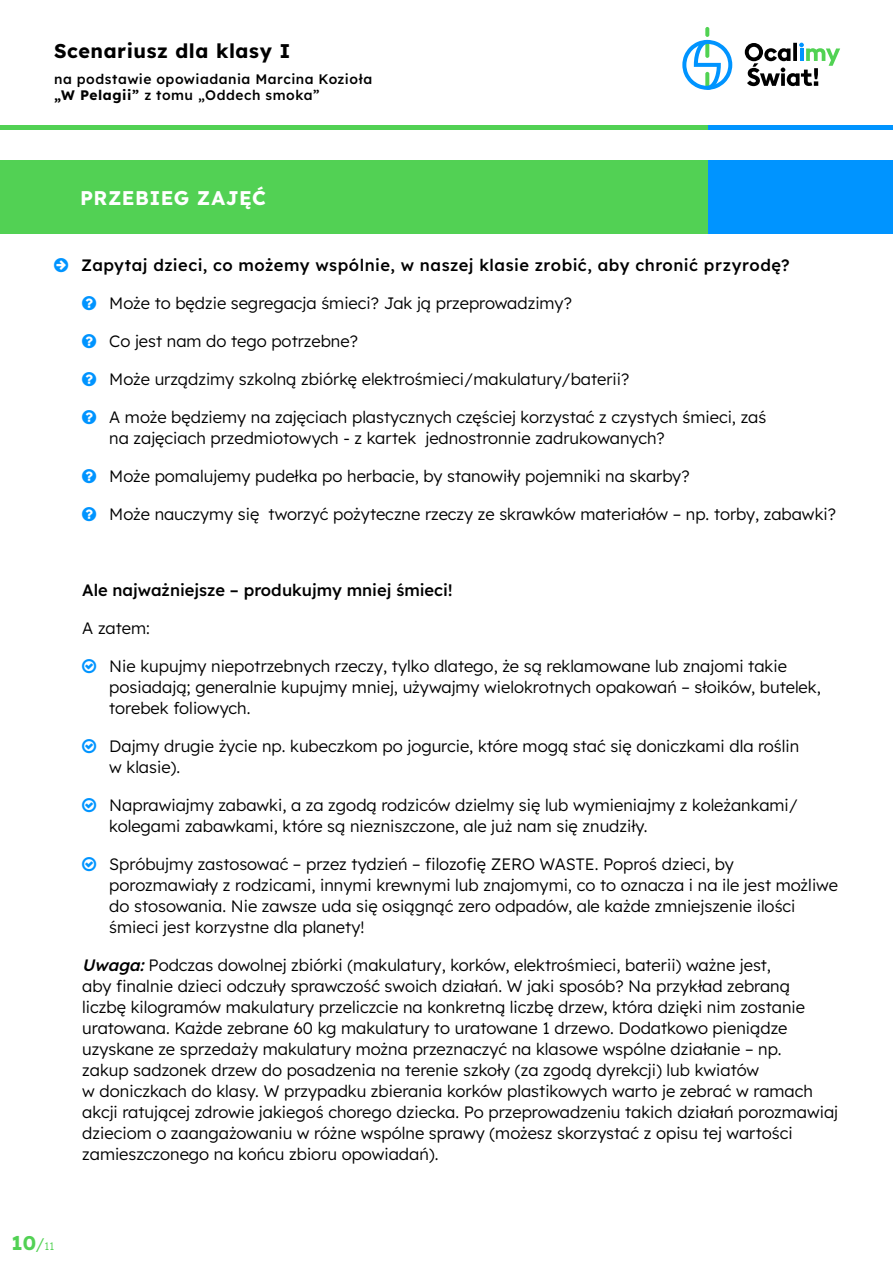
<style>
.page{position:relative;width:893px;height:1263px;background:#fff}
.page>*{position:absolute;margin:0;border:0;box-sizing:border-box;transform-origin:0 0}
.t1{font:700 19.8px "Lexend";letter-spacing:.03em;color:#000}
.t2{font:700 19.8px "Lexend";letter-spacing:.02em;color:#fff}
.t3{font:700 19.8px "Lexend";color:#52d154}
.t4{font:300 16.5px/21px "Lexend";color:#000}
.t5{font:500 16.5px "Lexend";letter-spacing:.02em;color:#000}
.t6{font:500 16.5px "Lexend";color:#000}
.t7{font:500 13.8px/16.5px "Lexend";letter-spacing:.04em;color:#000}
.s1{font-weight:700}
.s2{font-weight:500;font-style:italic}
.s3{font-weight:300;font-size:16.8px}
.s4{font-weight:300;font-size:10.8px}
</style>
<div class="page">
<div style="left:0;top:125px;width:893px;height:5px;background:#52d154"></div>
<div style="left:708px;top:125px;width:185px;height:5px;background:#0094ff"></div>
<svg style="left:705px;top:27px;width:4px;height:10px"></svg>
<svg style="left:682px;top:40px;width:50px;height:50px"></svg>
<svg style="left:745px;top:43px;width:95px;height:43px"></svg>
<div style="left:0;top:160px;width:893px;height:74px;background:#52d154"></div>
<div style="left:708px;top:160px;width:185px;height:74px;background:#0094ff"></div>
<p class="t1" style="left:54px;top:37px;width:238px">Scenariusz dla klasy I</p>
<p class="t7" style="left:54px;top:70px;width:320px">na podstawie opowiadania Marcina Kozioła <span class="s1">„W Pelagii”</span> z tomu „Oddech smoka”</p>
<p class="t2" style="left:80px;top:184px;width:187px">PRZEBIEG ZAJĘĆ</p>
<p class="t5" style="left:81px;top:253px;width:710px">Zapytaj dzieci, co możemy wspólnie, w naszej klasie zrobić, aby chronić przyrodę?</p>
<p class="t4" style="left:109px;top:291px;width:464px">Może to będzie segregacja śmieci? Jak ją przeprowadzimy?</p>
<p class="t4" style="left:109px;top:329px;width:250px">Co jest nam do tego potrzebne?</p>
<p class="t4" style="left:109px;top:367px;width:522px">Może urządzimy szkolną zbiórkę elektrośmieci/makulatury/baterii?</p>
<p class="t4" style="left:109px;top:405px;width:658px">A może będziemy na zajęciach plastycznych częściej korzystać z czystych śmieci, zaś na zajęciach przedmiotowych - z kartek jednostronnie zadrukowanych?</p>
<p class="t4" style="left:109px;top:464px;width:582px">Może pomalujemy pudełka po herbacie, by stanowiły pojemniki na skarby?</p>
<p class="t4" style="left:109px;top:502px;width:728px">Może nauczymy się tworzyć pożyteczne rzeczy ze skrawków materiałów – np. torby, zabawki?</p>
<p class="t6" style="left:82px;top:578px;width:372px">Ale najważniejsze – produkujmy mniej śmieci!</p>
<p class="t4" style="left:82px;top:616px;width:69px">A zatem:</p>
<p class="t4" style="left:109px;top:654px;width:713px">Nie kupujmy niepotrzebnych rzeczy, tylko dlatego, że są reklamowane lub znajomi takie posiadają; generalnie kupujmy mniej, używajmy wielokrotnych opakowań – słoików, butelek, torebek foliowych.</p>
<p class="t4" style="left:109px;top:734px;width:692px">Dajmy drugie życie np. kubeczkom po jogurcie, które mogą stać się doniczkami dla roślin w klasie).</p>
<p class="t4" style="left:109px;top:793px;width:690px">Naprawiajmy zabawki, a za zgodą rodziców dzielmy się lub wymieniajmy z koleżankami/ kolegami zabawkami, które są niezniszczone, ale już nam się znudziły.</p>
<p class="t4" style="left:109px;top:852px;width:730px">Spróbujmy zastosować – przez tydzień – filozofię ZERO WASTE. Poproś dzieci, by porozmawiały z rodzicami, innymi krewnymi lub znajomymi, co to oznacza i na ile jest możliwe do stosowania. Nie zawsze uda się osiągnąć zero odpadów, ale każde zmniejszenie ilości śmieci jest korzystne dla planety!</p>
<p class="t4" style="left:82px;top:953px;width:757px"><span class="s2">Uwaga:</span>Podczas dowolnej zbiórki (makulatury, korków, elektrośmieci, baterii) ważne jest,<br>aby finalnie dzieci odczuły sprawczość swoich działań. W jaki sposób? Na przykład zebraną<br>liczbę kilogramów makulatury przeliczcie na konkretną liczbę drzew, która dzięki nim zostanie uratowana. Każde zebrane 60 kg makulatury to uratowane 1 drzewo. Dodatkowo pieniądze uzyskane ze sprzedaży makulatury można przeznaczyć na klasowe wspólne działanie – np.<br>zakup sadzonek drzew do posadzenia na terenie szkoły (za zgodą dyrekcji) lub kwiatów<br>w doniczkach do klasy. W przypadku zbierania korków plastikowych warto je zebrać w ramach akcji ratującej zdrowie jakiegoś chorego dziecka. Po przeprowadzeniu takich działań porozmawiaj dzieciom o zaangażowaniu w różne wspólne sprawy (możesz skorzystać z opisu tej wartości zamieszczonego na końcu zbioru opowiadań).</p>
<p class="t3" style="left:11px;top:1228px;width:44px">10<span class="s3">/</span><span class="s4">11</span></p>
</div>
